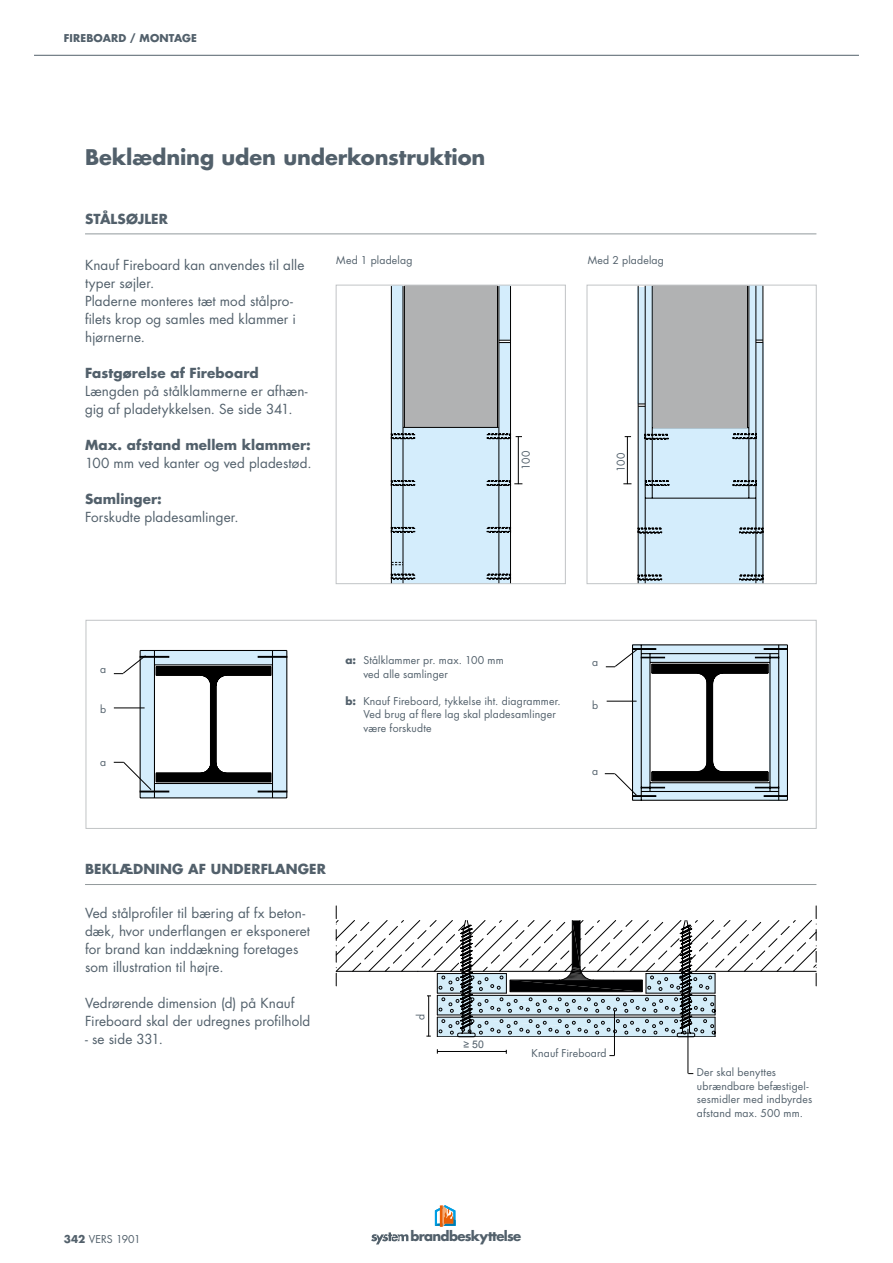
<style>
.page{position:relative;width:893px;height:1263px;background:#fff}
.page>*{position:absolute;margin:0;border:0;box-sizing:border-box;transform-origin:0 0}
.t1{font:700 21px "Futura Std";letter-spacing:-.005em;color:#52606b}
.t2{font:13.5px/18px "Futura Std";letter-spacing:.005em;color:#52606b}
.t3{font:700 13.5px "Futura Std";letter-spacing:.01em;color:#52606b}
.t4{font:700 13.35px "Futura Std";letter-spacing:-.05em;color:#52606b}
.t5{font:10.5px/13.5px "Futura Std";letter-spacing:.015em;color:#52606b}
.t6{font:700 10.5px "Futura Std";letter-spacing:.015em;color:#52606b}
.t7{font:10.5px "Arial";color:#52606b}
.s1{font-weight:700}
</style>
<div class="page">
<svg style="left:371px;top:1232px;width:37px;height:12px"></svg>
<svg style="left:435px;top:1205px;width:20px;height:22px"></svg>
<hr style="left:34px;top:55px;width:825px;height:1px;background:#52606b">
<hr style="left:85px;top:234px;width:731px;height:1px;background:#92999c">
<hr style="left:85px;top:884px;width:731px;height:1px;background:#92999c">
<div style="left:646px;top:498px;width:111px;height:86px;background:#d4edfc"></div>
<div style="left:652px;top:428px;width:97px;height:70px;background:#d4edfc"></div>
<svg style="left:639px;top:287px;width:6px;height:116px"></svg>
<div style="left:645px;top:286px;width:7px;height:212px;background:#d4edfc"></div>
<div style="left:749px;top:285px;width:7px;height:214px;background:#d4edfc"></div>
<div style="left:756px;top:285px;width:7px;height:55px;background:#d4edfc"></div>
<div style="left:756px;top:342px;width:7px;height:242px;background:#d4edfc"></div>
<div style="left:638px;top:406px;width:7px;height:178px;background:#d4edfc"></div>
<hr style="left:652px;top:427px;width:97px;height:1px;background:#000">
<hr style="left:645px;top:498px;width:111px;height:1px;background:#000">
<hr style="left:748px;top:286px;width:1px;height:212px;background:#000">
<hr style="left:755px;top:286px;width:1px;height:298px;background:#000">
<hr style="left:762px;top:286px;width:1px;height:298px;background:#000">
<hr style="left:652px;top:286px;width:1px;height:212px;background:#000">
<hr style="left:645px;top:286px;width:1px;height:298px;background:#000">
<hr style="left:638px;top:286px;width:1px;height:298px;background:#000">
<hr style="left:747px;top:286px;width:1px;height:142px;background:#000">
<hr style="left:653px;top:286px;width:1px;height:142px;background:#000">
<svg style="left:638px;top:434px;width:31px;height:148px"></svg>
<svg style="left:638px;top:403px;width:7px;height:4px"></svg>
<svg style="left:732px;top:433px;width:31px;height:149px"></svg>
<svg style="left:756px;top:340px;width:7px;height:3px"></svg>
<div style="left:654px;top:285px;width:93px;height:142px;background:#b1b2b3"></div>
<div style="left:587px;top:285px;width:229px;height:299px;border:1px solid #c1c4c6"></div>
<div style="left:499px;top:343px;width:11px;height:241px;background:#d4edfc"></div>
<div style="left:499px;top:285px;width:11px;height:55px;background:#d4edfc"></div>
<div style="left:391px;top:285px;width:11px;height:299px;background:#d4edfc"></div>
<div style="left:404px;top:285px;width:93px;height:142px;background:#b1b2b3"></div>
<div style="left:403px;top:427px;width:96px;height:157px;background:#d4edfc"></div>
<hr style="left:497px;top:286px;width:1px;height:141px;background:#000">
<hr style="left:404px;top:286px;width:1px;height:141px;background:#000">
<hr style="left:391px;top:286px;width:1px;height:298px;background:#000">
<hr style="left:403px;top:286px;width:1px;height:298px;background:#000">
<hr style="left:510px;top:286px;width:1px;height:298px;background:#000">
<hr style="left:498px;top:286px;width:1px;height:298px;background:#000">
<svg style="left:391px;top:562px;width:119px;height:20px"></svg>
<hr style="left:403px;top:427px;width:96px;height:1px;background:#000">
<svg style="left:499px;top:340px;width:11px;height:3px"></svg>
<div style="left:336px;top:285px;width:230px;height:299px;border:1px solid #c1c4c6"></div>
<svg style="left:391px;top:433px;width:131px;height:100px"></svg>
<hr style="left:518px;top:436px;width:1px;height:48px;background:#000">
<hr style="left:627px;top:436px;width:1px;height:48px;background:#000">
<div style="left:86px;top:620px;width:730px;height:209px;border:1px solid #c1c4c6"></div>
<svg style="left:114px;top:650px;width:174px;height:149px"></svg>
<svg style="left:605px;top:644px;width:183px;height:157px"></svg>
<hr style="left:614px;top:1011px;width:1px;height:44px;background:#000">
<hr style="left:688px;top:1029px;width:1px;height:44px;background:#000">
<hr style="left:437px;top:1051px;width:69px;height:1px;background:#000">
<svg style="left:336px;top:906px;width:481px;height:131px"></svg>
<p class="t6" style="left:64px;top:31px;width:135px">FIREBOARD / MONTAGE</p>
<h1 class="t1" style="left:85px;top:143px;width:402px">Beklædning uden underkonstruktion</h1>
<p class="t3" style="left:85px;top:210px;width:84px">STÅLSØJLER</p>
<p class="t2" style="left:85px;top:256px;width:221px">Knauf Fireboard kan anvendes til alle typer søjler.<br>Pladerne monteres tæt mod stålpro&shy;filets krop og samles med klammer i hjørnerne.</p>
<p class="t3" style="left:85px;top:364px;width:175px">Fastgørelse af Fireboard</p>
<p class="t2" style="left:85px;top:382px;width:224px">Længden på stålklammerne er afhæn&shy;gig af pladetykkelsen. Se side 341.</p>
<p class="t3" style="left:85px;top:436px;width:227px">Max. afstand mellem klammer:</p>
<p class="t2" style="left:85px;top:454px;width:228px">100 mm ved kanter og ved pladestød.</p>
<p class="t3" style="left:85px;top:490px;width:78px">Samlinger:</p>
<p class="t2" style="left:85px;top:508px;width:155px">Forskudte pladesamlinger.</p>
<p class="t5" style="left:336px;top:253px;width:78px">Med 1 pladelag</p>
<p class="t5" style="left:588px;top:253px;width:78px">Med 2 pladelag</p>
<p class="t5" style="left:519px;top:470px;width:21px;rotate:-90deg">100</p>
<p class="t5" style="left:614px;top:472px;width:21px;rotate:-90deg">100</p>
<p class="t5" style="left:100px;top:663px;width:8px">a</p>
<p class="t5" style="left:100px;top:702px;width:8px">b</p>
<p class="t5" style="left:100px;top:755px;width:8px">a</p>
<p class="t5" style="left:363px;top:654px;width:142px;text-indent:-18px"><span class="s1">a:</span> Stålklammer pr. max. 100 mm ved alle samlinger</p>
<p class="t5" style="left:363px;top:694px;width:199px;text-indent:-18px"><span class="s1">b:</span> Knauf Fireboard, tykkelse iht. diagrammer.<br>Ved brug af flere lag skal pladesamlinger være forskudte</p>
<p class="t5" style="left:592px;top:656px;width:8px">a</p>
<p class="t5" style="left:592px;top:699px;width:8px">b</p>
<p class="t5" style="left:592px;top:765px;width:8px">a</p>
<p class="t3" style="left:85px;top:860px;width:243px">BEKLÆDNING AF UNDERFLANGER</p>
<p class="t2" style="left:85px;top:904px;width:227px">Ved stålprofiler til bæring af fx beton&shy;dæk, hvor underflangen er eksponeret for brand kan inddækning foretages som illustration til højre.</p>
<p class="t2" style="left:85px;top:994px;width:227px">Vedrørende dimension (d) på Knauf<br>Fireboard skal der udregnes profilhold</p>
<p class="t2" style="left:85px;top:1030px;width:79px">- se side 331.</p>
<p class="t5" style="left:414px;top:1020px;width:8px;rotate:-90deg">d</p>
<p class="t7" style="left:463px;top:1037px;width:22px">≥ 50</p>
<p class="t5" style="left:531px;top:1046px;width:77px">Knauf Fireboard</p>
<p class="t5" style="left:64px;top:1233px;width:78px"><span class="s1">342</span> VERS 1901</p>
<p class="t4" style="left:410px;top:1227px;width:112px">brandbeskyttelse</p>
<p class="t5" style="left:697px;top:1066px;width:117px">Der skal benyttes ubrændbare befæstigel&shy;sesmidler med indbyrdes afstand max. 500 mm.</p>
</div>
